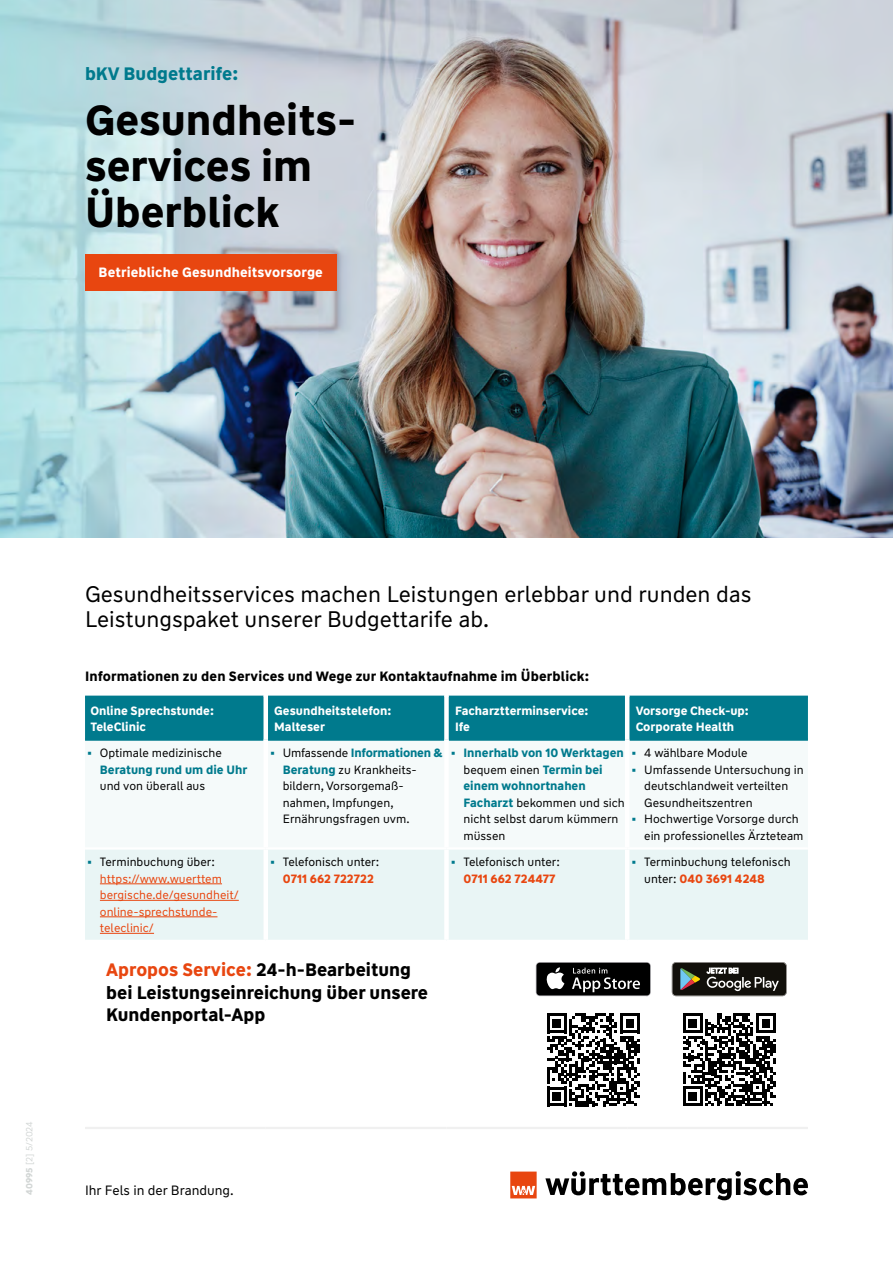
<style>
.page{position:relative;width:893px;height:1263px;background:#fff}
.page>*{position:absolute;margin:0;border:0;box-sizing:border-box;transform-origin:0 0}
._01_1_Headline_Titelseite{font:700 42px/46.2px "WW Type";color:#000}
._01_4_Kapitelüberschrift_Zusammenfassung{font:22.5px/24.8px "WW Type";color:#000}
._03_2_Tabelle_Copy{font:700 18px/22.5px "WW Type";color:#000}
._01_0_Overline{font:700 18px "WW Type";color:#007a8d}
._02_1_Zwischenüberschrift{font:700 13.5px "WW Type";letter-spacing:.01em;color:#000}
._04_1_Schrift_im_Kasten{font:700 13.5px "WW Type";letter-spacing:.01em;color:#fff}
._02_3_Copy{font:13.5px "WW Type";color:#000}
.t1{font:12px/16.5px "WW Type";color:#000}
._03_1_Tabelle_Headline{font:700 12px/16.5px "WW Type";color:#fff}
.t2{font:700 12px/16.5px "WW Type";color:#007a8d}
.t3{font:12px/16.5px "WW Type";color:#e84610}
._05_4_Druckstücknummer{font:9px "WW Type";color:#d2d6d5}
.s1{font-weight:700}
.s2{font-weight:700;color:#007a8d}
.s3{font-weight:400;color:#000}
.s4{color:#000}
.s5{font-weight:700;color:#e84610}
.s6{color:#e84610}
</style>
<div class="page">
<img style="left:0;top:0;width:893px;height:537px">
<div style="left:85px;top:254px;width:251px;height:36px;background:#e84610"></div>
<div style="left:85px;top:698px;width:723px;height:40px;background:#007a8d"></div>
<div style="left:85px;top:850px;width:723px;height:90px;background:#e9f5f5"></div>
<hr style="left:85px;top:696px;width:178px;height:2px;background:#007a8d">
<hr style="left:268px;top:696px;width:176px;height:2px;background:#007a8d">
<hr style="left:449px;top:696px;width:176px;height:2px;background:#007a8d">
<hr style="left:629px;top:696px;width:179px;height:2px;background:#007a8d">
<hr style="left:85px;top:738px;width:178px;height:3px;background:#007a8d">
<hr style="left:268px;top:738px;width:176px;height:3px;background:#007a8d">
<hr style="left:449px;top:738px;width:176px;height:3px;background:#007a8d">
<hr style="left:629px;top:738px;width:179px;height:3px;background:#007a8d">
<div style="left:263px;top:696px;width:5px;height:44px;background:#fff"></div>
<div style="left:444px;top:696px;width:5px;height:44px;background:#fff"></div>
<hr style="left:625px;top:696px;width:4px;height:44px;background:#fff">
<div style="left:263px;top:850px;width:5px;height:90px;background:#fff"></div>
<div style="left:444px;top:850px;width:5px;height:90px;background:#fff"></div>
<hr style="left:625px;top:850px;width:4px;height:90px;background:#fff">
<hr style="left:85px;top:1127px;width:181px;height:2px;background:#f0f0f0">
<hr style="left:266px;top:1127px;width:180px;height:2px;background:#f0f0f0">
<hr style="left:446px;top:1127px;width:181px;height:2px;background:#f0f0f0">
<hr style="left:627px;top:1127px;width:181px;height:2px;background:#f0f0f0">
<hr style="left:100px;top:883px;width:122px;height:1px;background:#e84610">
<hr style="left:100px;top:900px;width:139px;height:1px;background:#e84610">
<hr style="left:100px;top:916px;width:117px;height:1px;background:#e84610">
<hr style="left:100px;top:933px;width:54px;height:1px;background:#e84610">
<svg style="left:545px;top:1171px;width:263px;height:29px"></svg>
<svg style="left:510px;top:1171px;width:27px;height:27px"></svg>
<svg style="left:672px;top:962px;width:115px;height:34px;background:#3d3c37"></svg>
<svg style="left:536px;top:962px;width:115px;height:34px;background:#303030"></svg>
<svg style="left:683px;top:1013px;width:93px;height:93px"></svg>
<svg style="left:547px;top:1013px;width:93px;height:93px"></svg>
<p class="_01_0_Overline" style="left:85px;top:62px;width:155px">bKV Budgettarife:</p>
<p class="_01_1_Headline_Titelseite" style="left:85px;top:97px;width:273px">Gesundheits&shy;services im<br>Überblick</p>
<p class="_04_1_Schrift_im_Kasten" style="left:99px;top:263px;width:226px">Betriebliche Gesundheitsvorsorge</p>
<p class="_05_4_Druckstücknummer" style="left:24px;top:1195px;width:75px;rotate:-90deg"><span class="s1">40995</span> [2] 5/2024</p>
<p class="_01_4_Kapitelüberschrift_Zusammenfassung" style="left:85px;top:582px;width:668px">Gesundheitsservices machen Leistungen erlebbar und runden das<br>Leistungspaket unserer Budgettarife ab.</p>
<p class="_02_1_Zwischenüberschrift" style="left:85px;top:667px;width:505px">Informationen zu den Services und Wege zur Kontaktaufnahme im Überblick:</p>
<p class="_03_1_Tabelle_Headline" style="left:90px;top:702px;width:125px">Online Sprechstunde:<br>TeleClinic</p>
<p class="_03_1_Tabelle_Headline" style="left:274px;top:702px;width:119px">Gesundheitstelefon:<br>Malteser</p>
<p class="_03_1_Tabelle_Headline" style="left:455px;top:702px;width:135px">Facharztterminservice:<br>Ife</p>
<p class="_03_1_Tabelle_Headline" style="left:636px;top:702px;width:115px">Vorsorge Check-up:<br>Corporate Health</p>
<p class="t1" style="left:100px;top:745px;width:149px;text-indent:-13px"><span class="s2">•</span> Optimale medizinische<br><span class="s2">Beratung rund um die Uhr </span>und von überall aus</p>
<p class="t1" style="left:283px;top:745px;width:161px;text-indent:-13px"><span class="s2">•</span> Umfassende <span class="s2">Informationen &amp;<br>Beratung</span> zu Krankheits&shy;bildern, Vorsorgemaß&shy;nahmen, Impfungen,<br>Ernährungsfragen uvm.</p>
<p class="t2" style="left:463px;top:745px;width:163px;text-indent:-13px">• Innerhalb von 10 Werktagen <span class="s3">bequem einen</span> Termin bei einem wohnortnahen<br>Facharzt <span class="s3">bekommen und sich nicht selbst darum kümmern müssen</span></p>
<p class="t1" style="left:631px;top:745px;width:118px"><span class="s2">•</span> 4 wählbare Module</p>
<p class="t1" style="left:644px;top:762px;width:161px;text-indent:-13px"><span class="s2">•</span> Umfassende Untersuchung in deutschlandweit verteilten<br>Gesundheitszentren</p>
<p class="t1" style="left:644px;top:811px;width:161px;text-indent:-13px"><span class="s2">•</span> Hochwertige Vorsorge durch ein professionelles Ärzteteam</p>
<p class="t3" style="left:100px;top:854px;width:140px;text-indent:-13px"><span class="s2">•</span> <span class="s4">Terminbuchung über: </span>https://www.wuerttem bergische.de/gesundheit/ online-sprechstunde&shy;teleclinic/</p>
<p class="t1" style="left:283px;top:854px;width:98px;text-indent:-13px"><span class="s2">•</span> Telefonisch unter:<br><span class="s5">0711 662 722722</span></p>
<p class="t1" style="left:463px;top:854px;width:98px;text-indent:-13px"><span class="s2">•</span> Telefonisch unter:<br><span class="s5">0711 662 724477</span></p>
<p class="t1" style="left:644px;top:854px;width:148px;text-indent:-13px"><span class="s2">•</span> Terminbuchung telefonisch unter: <span class="s5">040 3691 4248</span></p>
<p class="_03_2_Tabelle_Copy" style="left:106px;top:959px;width:323px"><span class="s6">Apropos Service:</span> 24-h-Bearbeitung bei Leistungseinreichung über unsere<br>Kundenportal-App</p>
<p class="_02_3_Copy" style="left:85px;top:1182px;width:150px">Ihr Fels in der Brandung.</p>
</div>
